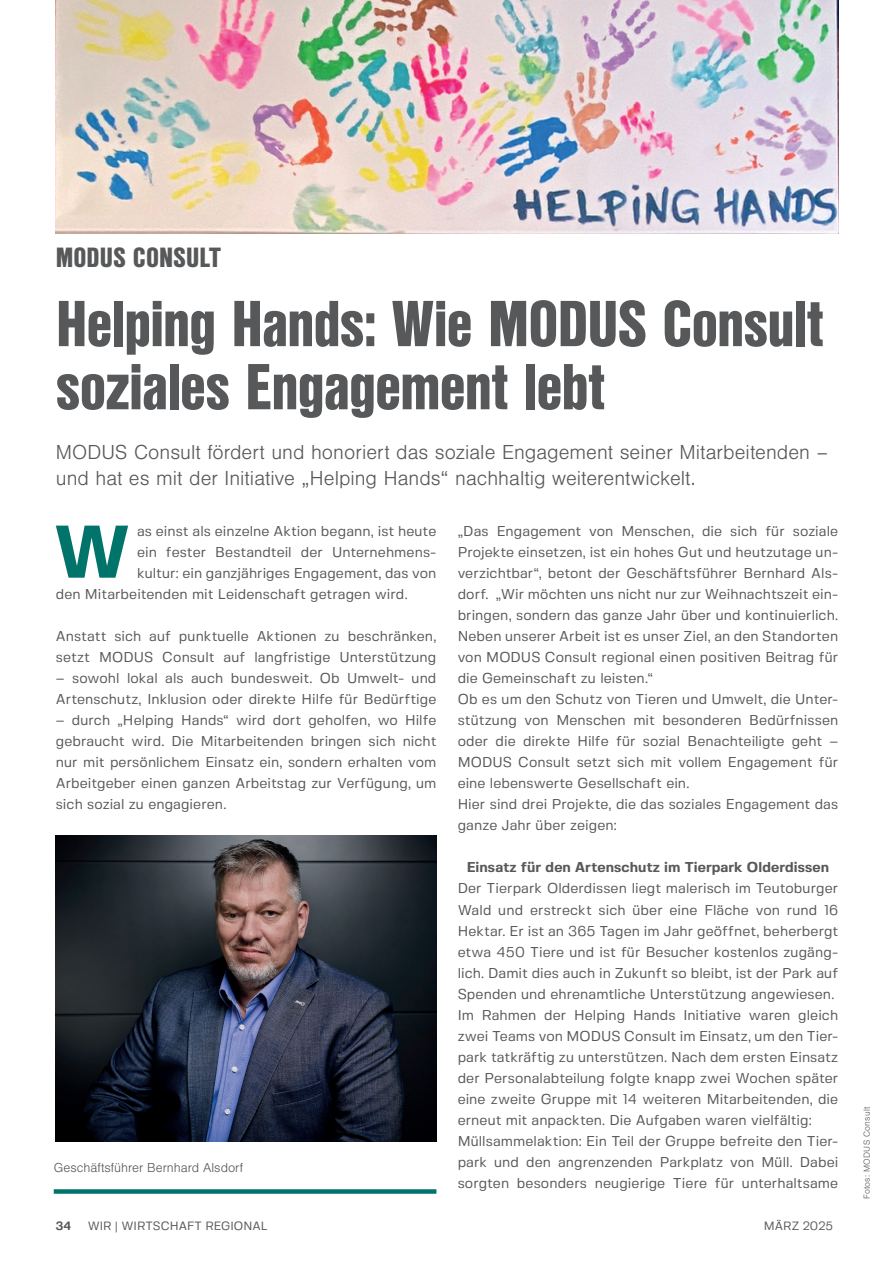
<style>
.page{position:relative;width:893px;height:1263px;background:#fff}
.page>*{position:absolute;margin:0;border:0;box-sizing:border-box;transform-origin:0 0}
.t1{font:700 74.4px "Fivo Sans";color:#00736a}
.t2{font:900 63px/63.2px "Nimbus San Con L";letter-spacing:-.015em;color:#57585a}
.t3{font:900 27px "Nimbus San Con L";color:#57585a}
.t4{font:300 21px/25.2px "Nimbus San";color:#57585a}
.t5{font:14.25px/21px "Fivo Sans";letter-spacing:.005em;color:#57585a}
.t6{font:700 14.25px "Fivo Sans";letter-spacing:.005em;color:#57585a}
.t7{font:300 13.5px "Nimbus San";color:#57585a}
.t8{font:12px "Fivo Sans";color:#57585a}
.t9{font:700 12px "Fivo Sans";color:#57585a}
.t10{font:300 9.15px "Nimbus San";letter-spacing:.03em;color:#57585a}
</style>
<div class="page">
<img style="left:56px;top:0;width:782px;height:234px">
<img style="left:56px;top:836px;width:380px;height:306px">
<div style="left:54px;top:1189px;width:382px;height:5px;background:#00736a"></div>
<h3 class="t3" style="left:56px;top:237px;width:167px">MODUS CONSULT</h3>
<h2 class="t2" style="left:56px;top:289px;width:769px">Helping Hands: Wie MODUS Consult soziales Engagement lebt</h2>
<h3 class="t4" style="left:56px;top:440px;width:774px">MODUS Consult fördert und honoriert das soziale Engagement seiner Mitarbeitenden – und hat es mit der Initiative „Helping Hands“ nachhaltig weiterentwickelt.</h3>
<h1 class="t1" style="left:54px;top:506px;width:77px">W</h1>
<p class="t5" style="left:137px;top:520px;width:301px">as einst als einzelne Aktion begann, ist heute</p>
<p class="t5" style="left:458px;top:520px;width:382px">„Das Engagement von Menschen, die sich für soziale Projekte einsetzen, ist ein hohes Gut und heutzutage un&shy;verzichtbar“, betont der Geschäftsführer Bernhard Als&shy;dorf. „Wir möchten uns nicht nur zur Weihnachtszeit ein&shy;bringen, sondern das ganze Jahr über und kontinuierlich.<br>Neben unserer Arbeit ist es unser Ziel, an den Standorten von MODUS Consult regional einen positiven Beitrag für die Gemeinschaft zu leisten.“<br>Ob es um den Schutz von Tieren und Umwelt, die Unter&shy;stützung von Menschen mit besonderen Bedürfnissen oder die direkte Hilfe für sozial Benachteiligte geht – MODUS Consult setzt sich mit vollem Engagement für eine lebenswerte Gesellschaft ein.<br>Hier sind drei Projekte, die das soziales Engagement das ganze Jahr über zeigen:</p>
<p class="t6" style="left:467px;top:859px;width:364px">Einsatz für den Artenschutz im Tierpark Olderdissen</p>
<p class="t5" style="left:458px;top:878px;width:382px">Der Tierpark Olderdissen liegt malerisch im Teutoburger Wald und erstreckt sich über eine Fläche von rund 16<br>Hektar. Er ist an 365 Tagen im Jahr geöffnet, beherbergt etwa 450 Tiere und ist für Besucher kostenlos zugäng&shy;lich. Damit dies auch in Zukunft so bleibt, ist der Park auf Spenden und ehrenamtliche Unterstützung angewiesen.<br>Im Rahmen der Helping Hands Initiative waren gleich zwei Teams von MODUS Consult im Einsatz, um den Tier&shy;park tatkräftig zu unterstützen. Nach dem ersten Einsatz der Personalabteilung folgte knapp zwei Wochen später eine zweite Gruppe mit 14 weiteren Mitarbeitenden, die erneut mit anpackten. Die Aufgaben waren vielfältig:<br>Müllsammelaktion: Ein Teil der Gruppe befreite den Tier&shy;park und den angrenzenden Parkplatz von Müll. Dabei sorgten besonders neugierige Tiere für unterhaltsame</p>
<p class="t5" style="left:137px;top:541px;width:301px">ein fester Bestandteil der Unternehmens-</p>
<p class="t5" style="left:137px;top:562px;width:301px">kultur: ein ganzjähriges Engagement, das von</p>
<p class="t5" style="left:56px;top:583px;width:353px">den Mitarbeitenden mit Leidenschaft getragen wird.</p>
<p class="t5" style="left:56px;top:625px;width:382px">Anstatt sich auf punktuelle Aktionen zu beschränken, setzt MODUS Consult auf langfristige Unterstützung</p>
<p class="t5" style="left:56px;top:667px;width:382px">– sowohl lokal als auch bundesweit. Ob Umwelt- und<br>Artenschutz, Inklusion oder direkte Hilfe für Bedürftige</p>
<p class="t5" style="left:56px;top:709px;width:382px;text-align:justify">– durch „Helping Hands“ wird dort geholfen, wo Hilfe gebraucht wird. Die Mitarbeitenden bringen sich nicht nur mit persönlichem Einsatz ein, sondern erhalten vom Arbeitgeber einen ganzen Arbeitstag zur Verfügung, um sich sozial zu engagieren.</p>
<p class="t7" style="left:54px;top:1161px;width:191px">Geschäftsführer Bernhard Alsdorf</p>
<p class="t9" style="left:56px;top:1219px;width:17px">34</p>
<p class="t8" style="left:88px;top:1219px;width:181px">WIR | WIRTSCHAFT REGIONAL</p>
<p class="t8" style="left:764px;top:1219px;width:71px">MÄRZ 2025</p>
<p class="t10" style="left:862px;top:1199px;width:94px;rotate:-90deg">Fotos: MODUS Consult</p>
</div>
